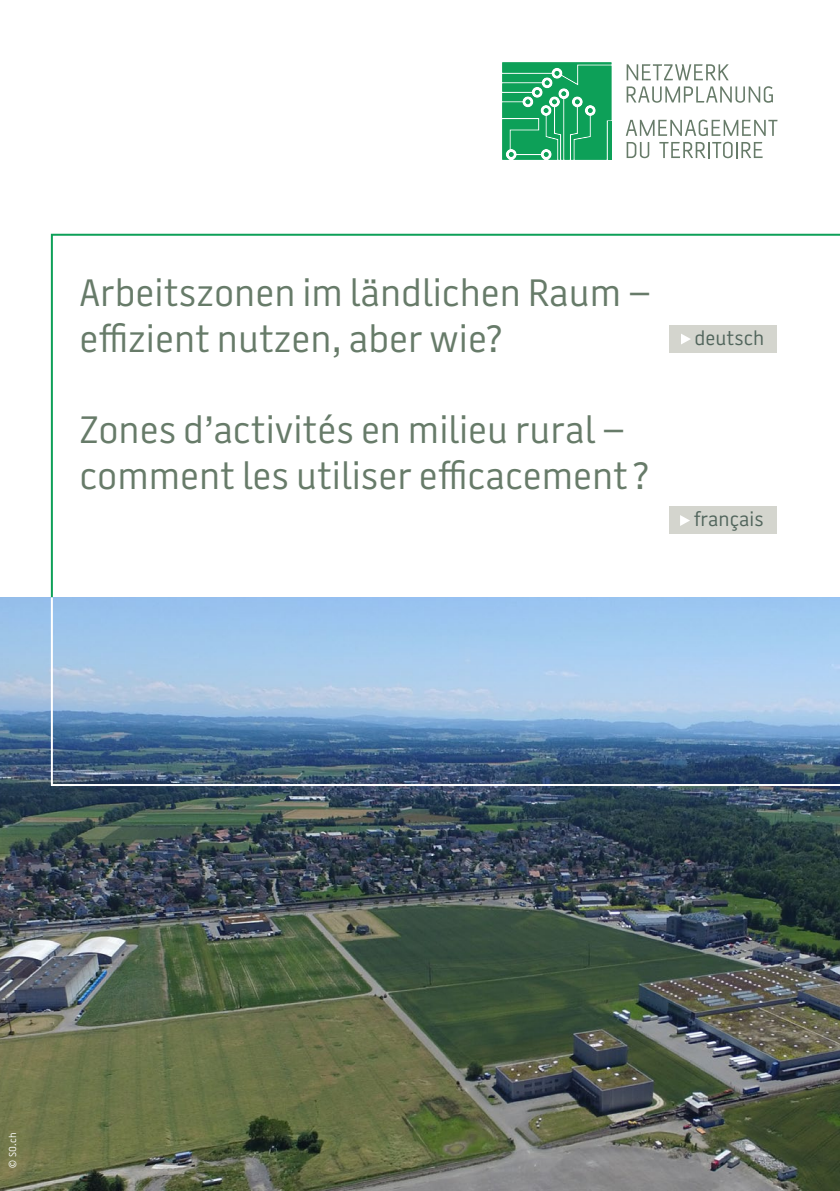
<style>
.page{position:relative;width:840px;height:1191px;background:#fff}
.page>*{position:absolute;margin:0;border:0;box-sizing:border-box;transform-origin:0 0}
.t1{font:38px "Battersea";color:#677b69}
.t2{font:20px "Battersea";color:#51655c}
.Lauftext{font:10px "Battersea";color:#fff}
</style>
<div class="page">
<img style="left:0;top:597px;width:839px;height:594px">
<svg style="left:50px;top:233px;width:789px;height:362px"></svg>
<div style="left:669px;top:325px;width:107px;height:27px;background:#d4d5ce"></div>
<svg style="left:681px;top:334px;width:9px;height:10px"></svg>
<div style="left:669px;top:506px;width:107px;height:28px;background:#d4d5ce"></div>
<svg style="left:680px;top:515px;width:9px;height:11px"></svg>
<svg style="left:50px;top:595px;width:789px;height:192px;background:#87aacd"></svg>
<svg style="left:502px;top:62px;width:109px;height:98px;background:#2dac6e"></svg>
<svg style="left:626px;top:64px;width:102px;height:16px"></svg>
<svg style="left:626px;top:86px;width:146px;height:17px"></svg>
<svg style="left:625px;top:120px;width:152px;height:16px"></svg>
<svg style="left:626px;top:142px;width:23px;height:16px"></svg>
<svg style="left:659px;top:142px;width:103px;height:16px"></svg>
<p class="t1" style="left:79px;top:267px;width:573px">Arbeitszonen im ländlichen Raum –</p>
<p class="t1" style="left:79px;top:313px;width:424px">effizient nutzen, aber wie?</p>
<p class="t1" style="left:79px;top:404px;width:547px">Zones d’activités en milieu rural –</p>
<p class="t1" style="left:79px;top:450px;width:571px">comment les utiliser efficacement ?</p>
<p class="t2" style="left:694px;top:324px;width:71px">deutsch</p>
<p class="t2" style="left:693px;top:505px;width:71px">français</p>
<p class="Lauftext" style="left:6px;top:1168px;width:38px;rotate:-90deg">© SO.ch</p>
</div>
